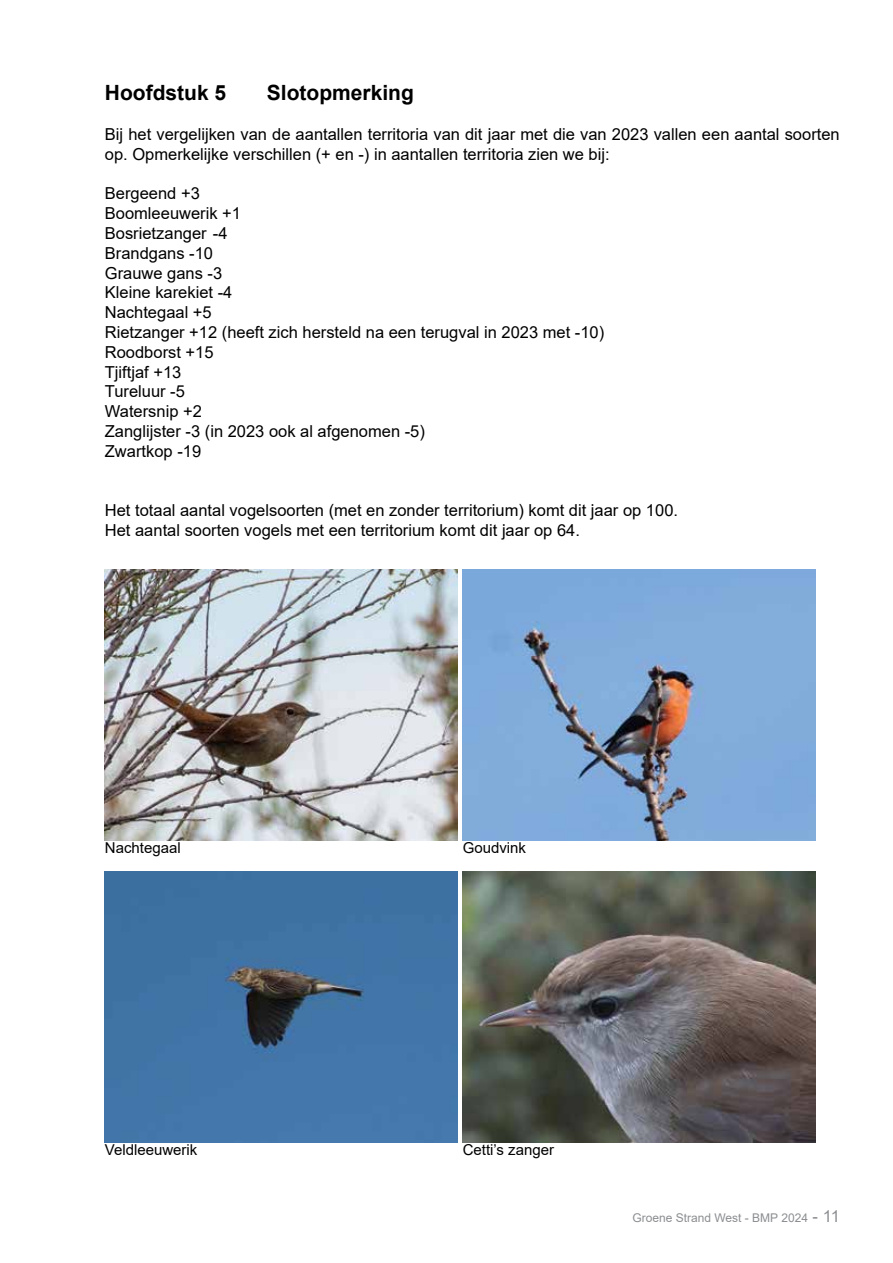
<style>
.page{position:relative;width:893px;height:1263px;background:#fff}
.page>*{position:absolute;margin:0;border:0;box-sizing:border-box;transform-origin:0 0}
.t1{font:700 21px "Arial";color:#000}
.t2{font:16.5px/19.8px "Arial";color:#000}
.t3{font:15px "Arial";color:#000}
.t4{font:12px "Arial";color:#8c8e91}
.s1{font-size:16.5px}
</style>
<div class="page">
<img style="left:105px;top:570px;width:353px;height:271px">
<img style="left:463px;top:570px;width:352px;height:271px">
<div style="left:105px;top:872px;width:353px;height:271px;background:#4074a6"></div>
<img style="left:463px;top:872px;width:352px;height:271px">
<p class="t1" style="left:105px;top:78px;width:123px">Hoofdstuk 5</p>
<p class="t1" style="left:267px;top:78px;width:149px">Slotopmerking</p>
<p class="t2" style="left:105px;top:124px;width:736px">Bij het vergelijken van de aantallen territoria van dit jaar met die van 2023 vallen een aantal soorten op. Opmerkelijke verschillen (+ en -) in aantallen territoria zien we bij:</p>
<p class="t2" style="left:105px;top:184px;width:501px">Bergeend +3<br>Boomleeuwerik +1<br>Bosrietzanger -4<br>Brandgans -10<br>Grauwe gans -3<br>Kleine karekiet -4<br>Nachtegaal +5<br>Rietzanger +12 (heeft zich hersteld na een terugval in 2023 met -10)<br>Roodborst +15<br>Tjiftjaf +13<br>Tureluur -5<br>Watersnip +2<br>Zanglijster -3 (in 2023 ook al afgenomen -5)<br>Zwartkop -19</p>
<p class="t2" style="left:105px;top:500px;width:575px">Het totaal aantal vogelsoorten (met en zonder territorium) komt dit jaar op 100.<br>Het aantal soorten vogels met een territorium komt dit jaar op 64.</p>
<p class="t3" style="left:105px;top:838px;width:77px">Nachtegaal</p>
<p class="t3" style="left:463px;top:838px;width:65px">Goudvink</p>
<p class="t3" style="left:105px;top:1140px;width:94px">Veldleeuwerik</p>
<p class="t3" style="left:463px;top:1140px;width:93px">Cetti’s zanger</p>
<p class="t4" style="left:632px;top:1209px;width:209px">Groene Strand West - BMP 2024 <span class="s1">- 11</span></p>
</div>
